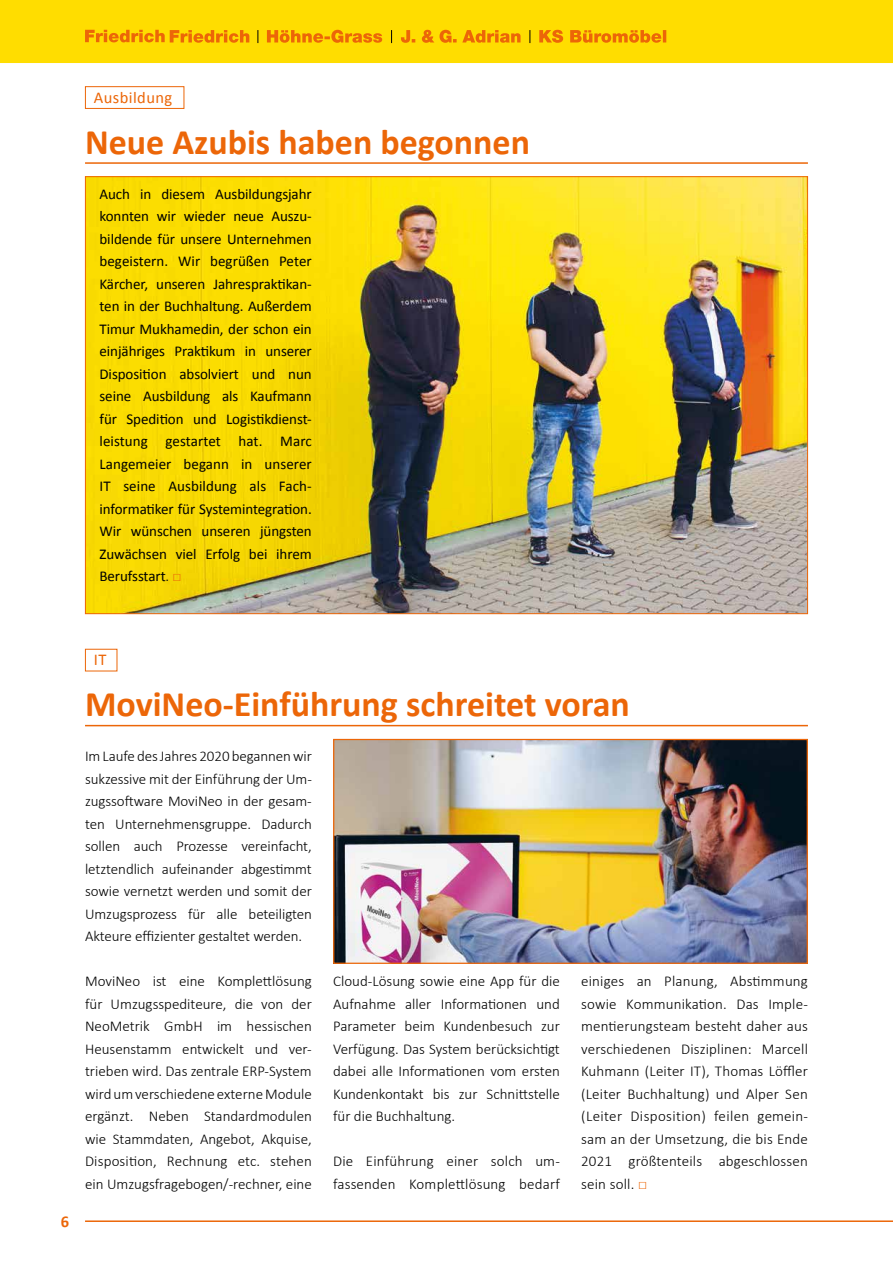
<style>
.page{position:relative;width:893px;height:1263px;background:#fff}
.page>*{position:absolute;margin:0;border:0;box-sizing:border-box;transform-origin:0 0}
.t1{font:700 36px "Calibri";color:#ec6608}
.t2{font:16.5px "Calibri";letter-spacing:.025em;color:#ec6608}
.t3{font:700 16.5px "Calibri";color:#ec6608}
.t4{font:300 15px/22.5px "Calibri";color:#000;text-align:justify}
.t5{font:15px/22.5px "Calibri";letter-spacing:-.005em;color:#000;text-align:justify}
.s1{font-weight:300}
.s2{font-weight:300;color:#ec6608}
.s3{color:#ec6608}
</style>
<div class="page">
<hr style="left:85px;top:1220px;width:808px;height:2px;background:#ec6608">
<div style="left:85px;top:86px;width:99px;height:23px;border:1px solid #ec6608"></div>
<hr style="left:85px;top:162px;width:723px;height:2px;background:#ec6608">
<hr style="left:85px;top:725px;width:723px;height:1px;background:#ec6608">
<div style="left:0;top:0;width:893px;height:64px;background:#fd0"></div>
<svg style="left:401px;top:30px;width:120px;height:13px"></svg>
<svg style="left:85px;top:30px;width:164px;height:13px"></svg>
<svg style="left:267px;top:30px;width:115px;height:13px"></svg>
<svg style="left:391px;top:30px;width:1px;height:13px"></svg>
<svg style="left:530px;top:30px;width:1px;height:13px"></svg>
<svg style="left:258px;top:30px;width:1px;height:13px"></svg>
<svg style="left:539px;top:30px;width:127px;height:13px"></svg>
<hr style="left:0;top:63px;width:893px;height:2px;background:#fff">
<img style="left:87px;top:178px;width:719px;height:434px">
<img style="left:335px;top:741px;width:471px;height:221px">
<div style="left:333px;top:739px;width:475px;height:225px;border:1px solid #ec6608"></div>
<p class="t2" style="left:94px;top:86px;width:80px">Ausbildung</p>
<h1 class="t1" style="left:85px;top:116px;width:446px">Neue Azubis haben begonnen</h1>
<p class="t5" style="left:99px;top:182px;width:214px">Auch in diesem Ausbildungsjahr konnten wir wieder neue Auszu&shy;bildende für unsere Unternehmen begeistern. Wir begrüßen Peter Kärcher, unseren Jahrespraktikan&shy;ten in der Buchhaltung. Außerdem Timur Mukhamedin, der schon ein einjähriges Praktikum in unserer Disposition absolviert und nun seine Ausbildung als Kaufmann für Spedition und Logistikdienst&shy;leistung gestartet hat. Marc Langemeier begann in unserer IT seine Ausbildung als Fach&shy;informatiker für Systemintegration.<br>Wir wünschen unseren jüngsten Zuwächsen viel Erfolg bei ihrem Berufsstart<span class="s1">.</span> <span class="s2">□</span></p>
<p class="t3" style="left:61px;top:1209px;width:10px">6</p>
<p class="t2" style="left:94px;top:648px;width:14px">IT</p>
<h1 class="t1" style="left:85px;top:679px;width:546px">MoviNeo-Einführung schreitet voran</h1>
<p class="t4" style="left:85px;top:745px;width:228px">Im Laufe des Jahres 2020 begannen wir sukzessive mit der Einführung der Um&shy;zugssoftware MoviNeo in der gesam&shy;ten Unternehmensgruppe. Dadurch sollen auch Prozesse vereinfacht, letztendlich aufeinander abgestimmt sowie vernetzt werden und somit der Umzugsprozess für alle beteiligten Akteure effizienter gestaltet werden.</p>
<p class="t4" style="left:85px;top:970px;width:228px">MoviNeo ist eine Komplettlösung für Umzugsspediteure, die von der NeoMetrik GmbH im hessischen Heusenstamm entwickelt und ver&shy;trieben wird. Das zentrale ERP-System wird um verschiedene externe Module ergänzt. Neben Standardmodulen wie Stammdaten, Angebot, Akquise, Disposition, Rechnung etc. stehen ein Umzugsfragebogen/-rechner, eine</p>
<p class="t4" style="left:333px;top:970px;width:228px">Cloud-Lösung sowie eine App für die Aufnahme aller Informationen und Parameter beim Kundenbesuch zur Verfügung. Das System berücksichtigt dabei alle Informationen vom ersten Kundenkontakt bis zur Schnittstelle für die Buchhaltung.</p>
<p class="t4" style="left:333px;top:1150px;width:228px">Die Einführung einer solch um&shy;fassenden Komplettlösung bedarf</p>
<p class="t4" style="left:581px;top:970px;width:228px">einiges an Planung, Abstimmung sowie Kommunikation. Das Imple&shy;mentierungsteam besteht daher aus verschiedenen Disziplinen: Marcell Kuhmann (Leiter IT), Thomas Löffler (Leiter Buchhaltung) und Alper Sen (Leiter Disposition) feilen gemein&shy;sam an der Umsetzung, die bis Ende 2021 größtenteils abgeschlossen sein soll. <span class="s3">□</span></p>
</div>
